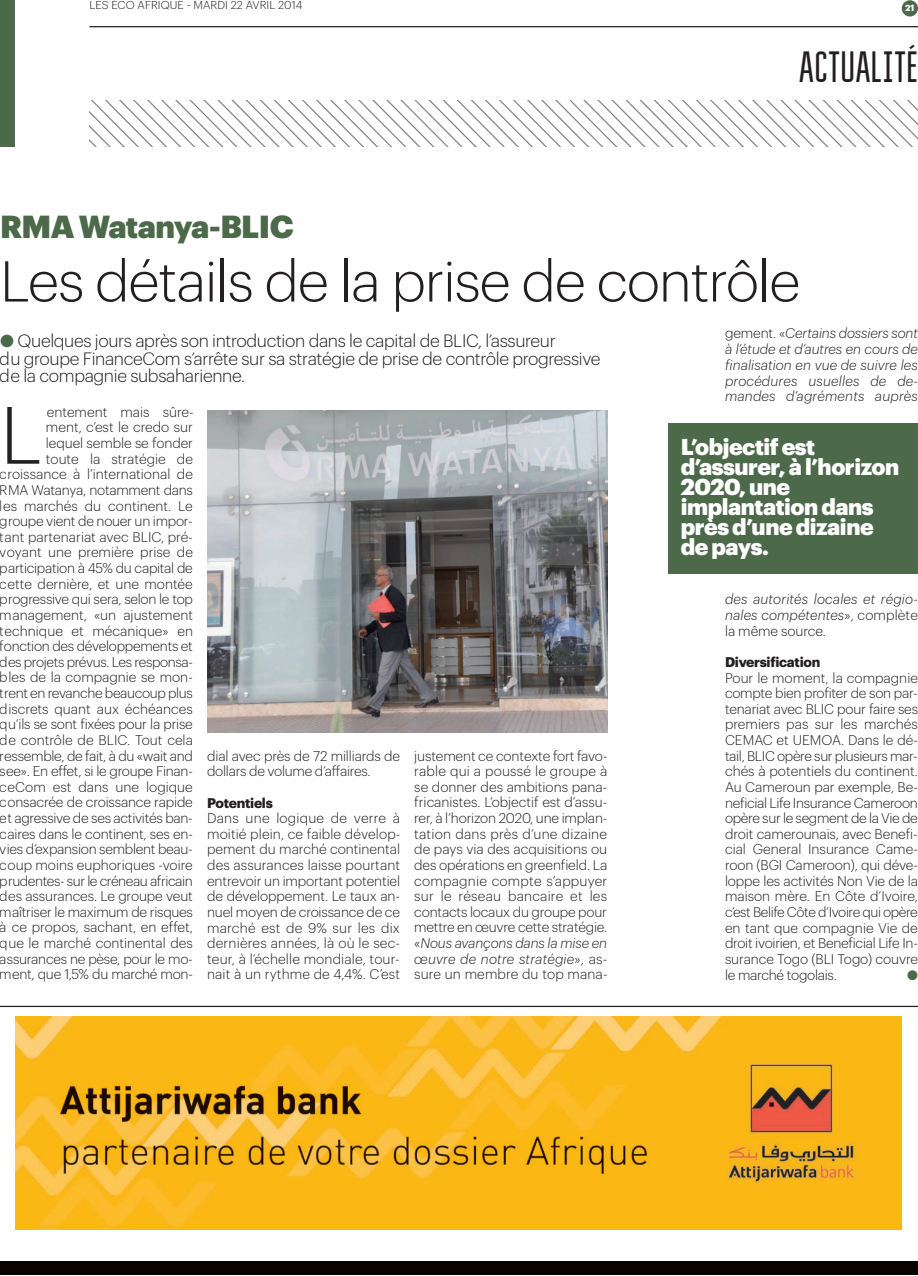
<style>
.page{position:relative;width:918px;height:1276px;background:#fff}
.page>*{position:absolute;margin:0;border:0;box-sizing:border-box;transform-origin:0 0}
.t1{font:300 79.25px "Graphik";color:#231f20}
.t2{font:300 56.25px "Graphik";letter-spacing:-.02em;color:#231f20}
.t3{font:43.75px "Bravo RG";letter-spacing:.005em;color:#231f20}
.t4{font:900 31.25px "Graphik";letter-spacing:-.02em;color:#4c6a4a}
.t5{font:900 22.5px/20px "Graphik";letter-spacing:-.02em;color:#fff}
.t6{font:300 17.5px/17.5px "Graphik";letter-spacing:-.02em;color:#231f20}
.t7{font:300 13.75px/15.6px "Graphik";letter-spacing:-.015em;color:#231f20;text-align:justify}
.t8{font:italic 300 13.75px/15.6px "Graphik";letter-spacing:.015em;color:#231f20;text-align:justify}
.t9{font:700 13.75px "Graphik";letter-spacing:-.02em;color:#231f20}
.t10{font:13.75px "Zapf Dingbats";color:#4c6a4a}
.t11{font:300 11.25px "Graphik";letter-spacing:.005em;color:#231f20}
.t12{font:700 8.75px "Graphik";color:#fff}
.s1{color:#4c6a4a}
.s2{font-style:italic}
.s3{font-style:normal}
</style>
<div class="page">
<div style="left:0;top:1261px;width:918px;height:14px;background:#080302"></div>
<hr style="left:89px;top:26px;width:829px;height:1px;background:#231f20">
<div style="left:0;top:0;width:14px;height:147px;background:#4c6a4a"></div>
<img style="left:89px;top:100px;width:829px;height:47px">
<div style="left:901px;top:0;width:17px;height:17px;background:#4c6a4a;border-radius:50%"></div>
<img style="left:16px;top:1017px;width:886px;height:212px">
<hr style="left:0;top:1005px;width:918px;height:2px;background:#231f20">
<div style="left:668px;top:423px;width:250px;height:150px;background:#4c6a4a"></div>
<img style="left:207px;top:410px;width:400px;height:322px">
<p class="t11" style="left:89px;top:1px;width:214px">LES ÉCO AFRIQUE - MARDI 22 AVRIL 2014</p>
<h3 class="t4" style="left:0;top:209px;width:295px">RMA Watanya-BLIC</h3>
<p class="t12" style="left:905px;top:4px;width:11px">21</p>
<h3 class="t3" style="left:799px;top:51px;width:121px">ACTUALITÉ</h3>
<h2 class="t2" style="left:0;top:258px;width:802px">Les détails de la prise de contrôle</h2>
<p class="t6" style="left:0;top:333px;width:602px"><span class="s1">●</span> Quelques jours après son introduction dans le capital de BLIC, l’assureur<br>du groupe FinanceCom s’arrête sur sa stratégie de prise de contrôle progressive de la compagnie subsaharienne.</p>
<p class="t7" style="left:0;top:405px;width:195px;text-align:right">entement mais sûre-<br>ment, c’est le credo sur<br>lequel semble se fonder<br>toute la stratégie de croissance à l’international de<br>RMA Watanya, notamment dans les marchés du continent. Le groupe vient de nouer un impor&shy;tant partenariat avec BLIC, pré&shy;voyant une première prise de participation à 45% du capital de cette dernière, et une montée progressive qui sera, selon le top management, «un ajustement technique et mécanique» en fonction des développements et des projets prévus. Les responsa&shy;bles de la compagnie se mon&shy;trent en revanche beaucoup plus discrets quant aux échéances qu’ils se sont fixées pour la prise de contrôle de BLIC. Tout cela ressemble, de fait, à du «wait and see». En effet, si le groupe Finan&shy;ceCom est dans une logique consacrée de croissance rapide et agressive de ses activités ban&shy;caires dans le continent, ses en&shy;vies d’expansion semblent beau&shy;coup moins euphoriques -voire prudentes- sur le créneau africain des assurances. Le groupe veut maîtriser le maximum de risques à ce propos, sachant, en effet, que le marché continental des assurances ne pèse, pour le mo&shy;ment, que 1,5% du marché mon-</p>
<h1 class="t1" style="left:0;top:402px;width:44px">L</h1>
<p class="t7" style="left:207px;top:749px;width:195px">dial avec près de 72 milliards de dollars de volume d’affaires.</p>
<p class="t9" style="left:207px;top:796px;width:67px">Potentiels</p>
<p class="t7" style="left:207px;top:811px;width:195px">Dans une logique de verre à moitié plein, ce faible dévelop&shy;pement du marché continental des assurances laisse pourtant entrevoir un important potentiel de développement. Le taux an&shy;nuel moyen de croissance de ce marché est de 9% sur les dix dernières années, là où le sec&shy;teur, à l’échelle mondiale, tour&shy;nait à un rythme de 4,4%. C’est</p>
<p class="t7" style="left:414px;top:749px;width:195px">justement ce contexte fort favo&shy;rable qui a poussé le groupe à se donner des ambitions pana&shy;fricanistes. L’objectif est d’assu&shy;rer, à l’horizon 2020, une implan&shy;tation dans près d’une dizaine de pays via des acquisitions ou des opérations en greenfield. La compagnie compte s’appuyer sur le réseau bancaire et les contacts locaux du groupe pour mettre en œuvre cette stratégie. «<span class="s2">Nous avançons dans la mise en œuvre de notre stratégie</span>», as&shy;sure un membre du top mana-</p>
<p class="t8" style="left:725px;top:326px;width:195px"><span class="s3">gement. «</span>Certains dossiers sont à l’étude et d’autres en cours de finalisation en vue de suivre les procédures usuelles de de&shy;mandes d’agréments auprès</p>
<h3 class="t5" style="left:681px;top:438px;width:220px">L’objectif est d’assurer, à l’horizon<br>2020, une implantation dans près d’une dizaine de pays.</h3>
<p class="t8" style="left:725px;top:592px;width:194px">des autorités locales et régio&shy;nales compétentes<span class="s3">», complète la même source.</span></p>
<p class="t9" style="left:725px;top:655px;width:97px">Diversification</p>
<p class="t7" style="left:725px;top:670px;width:195px">Pour le moment, la compagnie compte bien profiter de son par&shy;tenariat avec BLIC pour faire ses premiers pas sur les marchés CEMAC et UEMOA. Dans le dé&shy;tail, BLIC opère sur plusieurs mar&shy;chés à potentiels du continent.<br>Au Cameroun par exemple, Be&shy;neficial Life Insurance Cameroon opère sur le segment de la Vie de droit camerounais, avec Benefi&shy;cial General Insurance Came&shy;roon (BGI Cameroon), qui déve&shy;loppe les activités Non Vie de la maison mère. En Côte d’Ivoire, c’est Belife Côte d’Ivoire qui opère en tant que compagnie Vie de droit ivoirien, et Beneficial Life In&shy;surance Togo (BLI Togo) couvre le marché togolais.</p>
<p class="t10" style="left:907px;top:968px;width:12px">●</p>
</div>
